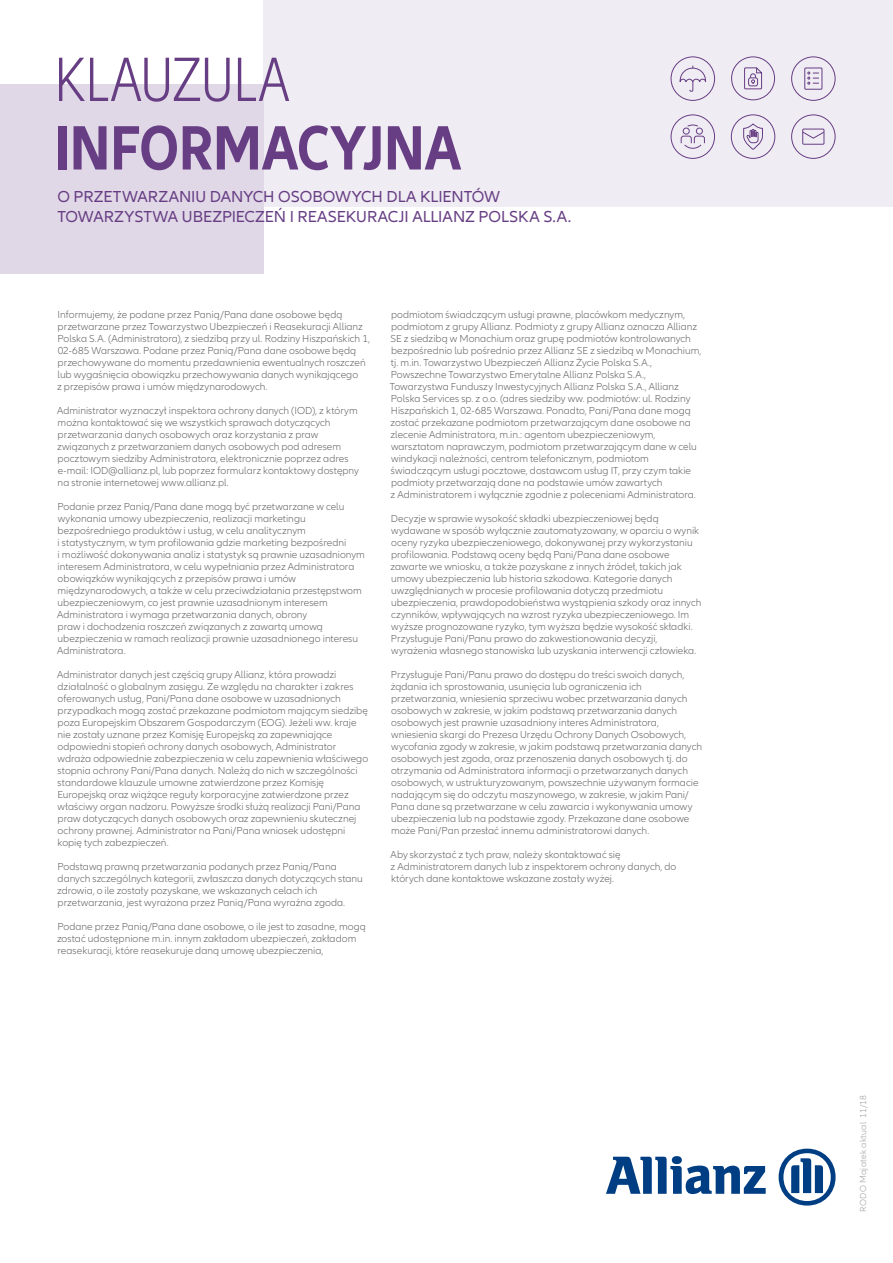
<style>
.page{position:relative;width:893px;height:1263px;background:#fff}
.page>*{position:absolute;margin:0;border:0;box-sizing:border-box;transform-origin:0 0}
.t1{font:700 condensed 64.95px "Allianz Neo";letter-spacing:.005em;color:#673e84}
.t2{font:300 condensed 64.95px "Allianz Neo";color:#673e84}
.t3{font:16.5px/20.2px "Allianz Neo";color:#673e84}
.t4{font:300 10.5px/12px "Allianz Neo";color:#636362}
.t5{font:300 9px "Allianz Neo";letter-spacing:.025em;color:#9c9d9d}
</style>
<div class="page">
<svg style="left:606px;top:1156px;width:160px;height:38px"></svg>
<svg style="left:779px;top:1148px;width:57px;height:57px"></svg>
<div style="left:264px;top:0;width:629px;height:206px;background:#f0ecf3"></div>
<div style="left:0;top:84px;width:264px;height:189px;background:#e1d8e7"></div>
<div style="left:671px;top:56px;width:44px;height:45px;border:1px solid #673e84;border-radius:50%"></div>
<div style="left:731px;top:114px;width:44px;height:45px;border:1px solid #673e84;border-radius:50%"></div>
<svg style="left:743px;top:123px;width:20px;height:27px"></svg>
<div style="left:671px;top:114px;width:44px;height:45px;border:1px solid #673e84;border-radius:50%"></div>
<svg style="left:679px;top:65px;width:27px;height:84px"></svg>
<div style="left:731px;top:56px;width:44px;height:44px;border:1px solid #673e84;border-radius:50%"></div>
<svg style="left:744px;top:67px;width:18px;height:23px"></svg>
<div style="left:791px;top:114px;width:45px;height:45px;border:1px solid #673e84;border-radius:50%"></div>
<div style="left:802px;top:129px;width:22px;height:16px;border:1px solid #673e84"></div>
<svg style="left:802px;top:131px;width:23px;height:8px"></svg>
<div style="left:791px;top:56px;width:45px;height:45px;border:1px solid #673e84;border-radius:50%"></div>
<svg style="left:804px;top:67px;width:19px;height:23px"></svg>
<h1 class="t2" style="left:54px;top:43px;width:236px">KLAUZULA</h1>
<h1 class="t1" style="left:54px;top:110px;width:408px">INFORMACYJNA</h1>
<h2 class="t3" style="left:57px;top:187px;width:515px">O PRZETWARZANIU DANYCH OSOBOWYCH DLA KLIENTÓW<br>TOWARZYSTWA UBEZPIECZEŃ I REASEKURACJI ALLIANZ POLSKA S.A.</h2>
<p class="t4" style="left:57px;top:309px;width:314px">Informujemy, że podane przez Panią/Pana dane osobowe będą przetwarzane przez Towarzystwo Ubezpieczeń i Reasekuracji Allianz Polska S.A. (Administratora), z siedzibą przy ul. Rodziny Hiszpańskich 1, 02-685 Warszawa. Podane przez Panią/Pana dane osobowe będą przechowywane do momentu przedawnienia ewentualnych roszczeń lub wygaśnięcia obowiązku przechowywania danych wynikającego<br>z przepisów prawa i umów międzynarodowych.</p>
<p class="t4" style="left:57px;top:405px;width:303px">Administrator wyznaczył inspektora ochrony danych (IOD), z którym można kontaktować się we wszystkich sprawach dotyczących przetwarzania danych osobowych oraz korzystania z praw związanych z przetwarzaniem danych osobowych pod adresem pocztowym siedziby Administratora, elektronicznie poprzez adres e-mail: IOD@allianz.pl, lub poprzez formularz kontaktowy dostępny na stronie internetowej www.allianz.pl.</p>
<p class="t4" style="left:57px;top:501px;width:309px">Podanie przez Panią/Pana dane mogą być przetwarzane w celu wykonania umowy ubezpieczenia, realizacji marketingu bezpośredniego produktów i usług, w celu analitycznym<br>i statystycznym, w tym profilowania gdzie marketing bezpośredni<br>i możliwość dokonywania analiz i statystyk są prawnie uzasadnionym interesem Administratora, w celu wypełniania przez Administratora obowiązków wynikających z przepisów prawa i umów międzynarodowych, a także w celu przeciwdziałania przestępstwom ubezpieczeniowym, co jest prawnie uzasadnionym interesem Administratora i wymaga przetwarzania danych, obrony<br>praw i dochodzenia roszczeń związanych z zawartą umową ubezpieczenia w ramach realizacji prawnie uzasadnionego interesu Administratora.</p>
<p class="t4" style="left:57px;top:669px;width:313px">Administrator danych jest częścią grupy Allianz, która prowadzi działalność o globalnym zasięgu. Ze względu na charakter i zakres oferowanych usług, Pani/Pana dane osobowe w uzasadnionych przypadkach mogą zostać przekazane podmiotom mającym siedzibę poza Europejskim Obszarem Gospodarczym (EOG). Jeżeli ww. kraje nie zostały uznane przez Komisję Europejską za zapewniające odpowiedni stopień ochrony danych osobowych, Administrator wdraża odpowiednie zabezpieczenia w celu zapewnienia właściwego stopnia ochrony Pani/Pana danych. Należą do nich w szczególności standardowe klauzule umowne zatwierdzone przez Komisję Europejską oraz wiążące reguły korporacyjne zatwierdzone przez właściwy organ nadzoru. Powyższe środki służą realizacji Pani/Pana praw dotyczących danych osobowych oraz zapewnieniu skutecznej ochrony prawnej. Administrator na Pani/Pana wniosek udostępni kopię tych zabezpieczeń.</p>
<p class="t4" style="left:57px;top:861px;width:307px">Podstawą prawną przetwarzania podanych przez Panią/Pana danych szczególnych kategorii, zwłaszcza danych dotyczących stanu zdrowia, o ile zostały pozyskane, we wskazanych celach ich przetwarzania, jest wyrażona przez Panią/Pana wyraźna zgoda.</p>
<p class="t4" style="left:57px;top:921px;width:310px">Podane przez Panią/Pana dane osobowe, o ile jest to zasadne, mogą zostać udostępnione m.in. innym zakładom ubezpieczeń, zakładom reasekuracji, które reasekuruje daną umowę ubezpieczenia,</p>
<p class="t4" style="left:390px;top:309px;width:313px">podmiotom świadczącym usługi prawne, placówkom medycznym, podmiotom z grupy Allianz. Podmioty z grupy Allianz oznacza Allianz SE z siedzibą w Monachium oraz grupę podmiotów kontrolowanych bezpośrednio lub pośrednio przez Allianz SE z siedzibą w Monachium, tj. m.in. Towarzystwo Ubezpieczeń Allianz Życie Polska S.A., Powszechne Towarzystwo Emerytalne Allianz Polska S.A., Towarzystwa Funduszy Inwestycyjnych Allianz Polska S.A., Allianz Polska Services sp. z o.o. (adres siedziby ww. podmiotów: ul. Rodziny Hiszpańskich 1, 02-685 Warszawa. Ponadto, Pani/Pana dane mogą zostać przekazane podmiotom przetwarzającym dane osobowe na zlecenie Administratora, m.in.: agentom ubezpieczeniowym, warsztatom naprawczym, podmiotom przetwarzającym dane w celu windykacji należności, centrom telefonicznym, podmiotom świadczącym usługi pocztowe, dostawcom usług IT, przy czym takie podmioty przetwarzają dane na podstawie umów zawartych<br>z Administratorem i wyłącznie zgodnie z poleceniami Administratora.</p>
<p class="t4" style="left:390px;top:513px;width:312px">Decyzje w sprawie wysokość składki ubezpieczeniowej będą wydawane w sposób wyłącznie zautomatyzowany, w oparciu o wynik oceny ryzyka ubezpieczeniowego, dokonywanej przy wykorzystaniu profilowania. Podstawą oceny będą Pani/Pana dane osobowe zawarte we wniosku, a także pozyskane z innych źródeł, takich jak umowy ubezpieczenia lub historia szkodowa. Kategorie danych uwzględnianych w procesie profilowania dotyczą przedmiotu ubezpieczenia, prawdopodobieństwa wystąpienia szkody oraz innych czynników, wpływających na wzrost ryzyka ubezpieczeniowego. Im wyższe prognozowane ryzyko, tym wyższa będzie wysokość składki.<br>Przysługuje Pani/Panu prawo do zakwestionowania decyzji, wyrażenia własnego stanowiska lub uzyskania interwencji człowieka.</p>
<p class="t4" style="left:391px;top:669px;width:313px">Przysługuje Pani/Panu prawo do dostępu do treści swoich danych, żądania ich sprostowania, usunięcia lub ograniczenia ich przetwarzania, wniesienia sprzeciwu wobec przetwarzania danych osobowych w zakresie, w jakim podstawą przetwarzania danych osobowych jest prawnie uzasadniony interes Administratora, wniesienia skargi do Prezesa Urzędu Ochrony Danych Osobowych, wycofania zgody w zakresie, w jakim podstawą przetwarzania danych osobowych jest zgoda, oraz przenoszenia danych osobowych tj. do otrzymania od Administratora informacji o przetwarzanych danych osobowych, w ustrukturyzowanym, powszechnie używanym formacie nadającym się do odczytu maszynowego, w zakresie, w jakim Pani/ Pana dane są przetwarzane w celu zawarcia i wykonywania umowy ubezpieczenia lub na podstawie zgody. Przekazane dane osobowe może Pani/Pan przesłać innemu administratorowi danych.</p>
<p class="t4" style="left:390px;top:849px;width:287px">Aby skorzystać z tych praw, należy skontaktować się<br>z Administratorem danych lub z inspektorem ochrony danych, do których dane kontaktowe wskazane zostały wyżej.</p>
<p class="t5" style="left:858px;top:1211px;width:118px;rotate:-90deg">RODO Majatek aktual 11/18</p>
</div>
